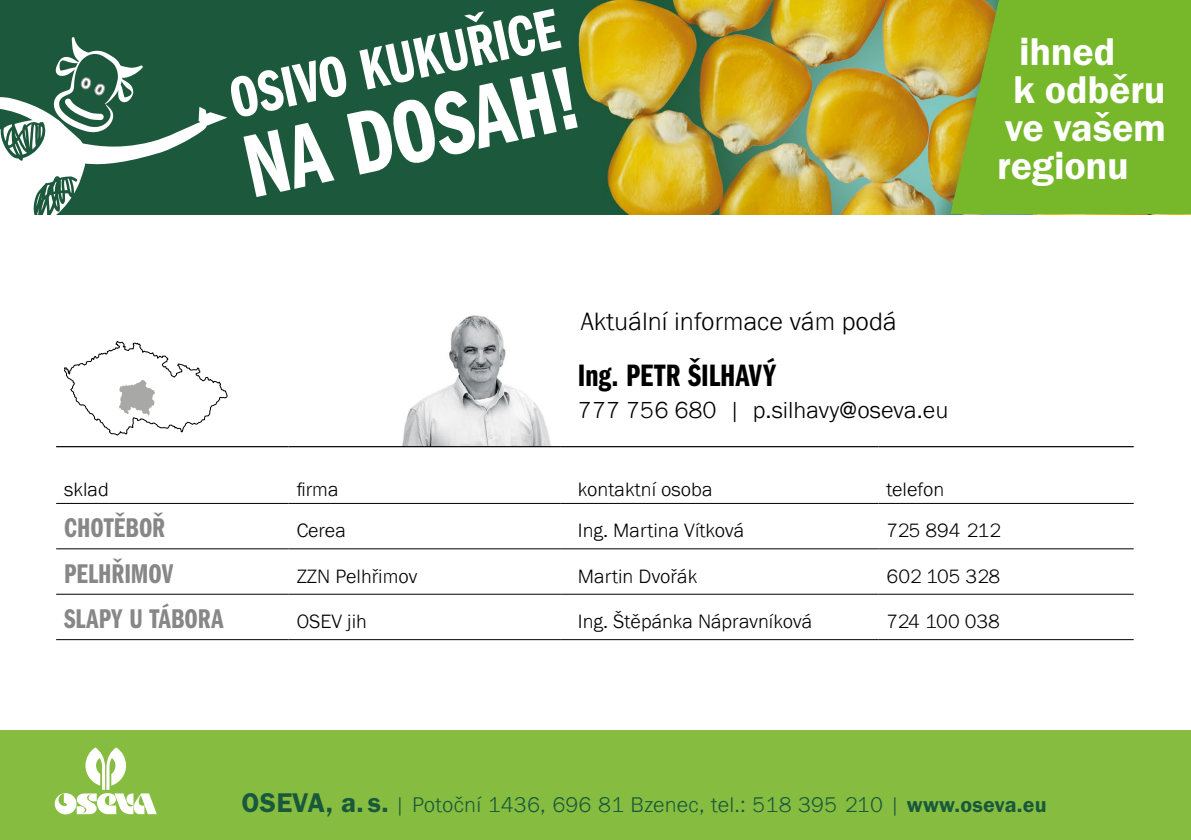
<style>
.page{position:relative;width:1191px;height:840px;background:#fff}
.page>*{position:absolute;margin:0;border:0;box-sizing:border-box;transform-origin:0 0}
.t1{font:92.4px "Franklin Gothic URW Com Dem";color:#fff}
.t2{font:59.4px "Franklin Gothic URW Com Dem";color:#fff}
.t3{font:40px "Franklin Gothic URW Dem";letter-spacing:-.005em;color:#fff}
.t4{font:32px "Franklin Gothic URW Com Dem";color:#000}
.t5{font:28px "Franklin Gothic URW Com Dem";color:#878787}
.t6{font:300 26px "Franklin Gothic URW";color:#000}
.t7{font:300 24px "Franklin Gothic URW";color:#000}
.t8{font:300 22px "Franklin Gothic URW";letter-spacing:.01em;color:#19583a}
.t9{font:300 20px "Franklin Gothic URW";color:#000}
.s1{font-family:"Franklin Gothic URW Dem";font-weight:400;font-size:28px}
.s2{font-family:"Franklin Gothic URW Dem";font-weight:400}
</style>
<div class="page">
<div style="left:0;top:729px;width:1191px;height:110px;background:#86bd40"></div>
<svg style="left:55px;top:747px;width:102px;height:67px"></svg>
<img style="left:0;top:0;width:950px;height:214px">
<svg style="left:950px;top:0;width:241px;height:214px;fill:#76b82a"></svg>
<svg style="left:0;top:37px;width:227px;height:178px"></svg>
<img style="left:402px;top:315px;width:149px;height:131px">
<hr style="left:56px;top:446px;width:233px;height:1px;background:#000">
<hr style="left:289px;top:446px;width:272px;height:1px;background:#000">
<hr style="left:561px;top:446px;width:317px;height:1px;background:#000">
<hr style="left:878px;top:446px;width:255px;height:1px;background:#000">
<hr style="left:56px;top:503px;width:233px;height:1px;background:#000">
<hr style="left:289px;top:503px;width:272px;height:1px;background:#000">
<hr style="left:561px;top:503px;width:317px;height:1px;background:#000">
<hr style="left:878px;top:503px;width:255px;height:1px;background:#000">
<hr style="left:56px;top:548px;width:233px;height:1px;background:#000">
<hr style="left:289px;top:548px;width:272px;height:1px;background:#000">
<hr style="left:561px;top:548px;width:317px;height:1px;background:#000">
<hr style="left:878px;top:548px;width:255px;height:1px;background:#000">
<hr style="left:56px;top:593px;width:233px;height:1px;background:#000">
<hr style="left:289px;top:593px;width:272px;height:1px;background:#000">
<hr style="left:561px;top:593px;width:317px;height:1px;background:#000">
<hr style="left:878px;top:593px;width:255px;height:1px;background:#000">
<hr style="left:56px;top:639px;width:233px;height:1px;background:#000">
<hr style="left:289px;top:639px;width:272px;height:1px;background:#000">
<hr style="left:561px;top:639px;width:317px;height:1px;background:#000">
<hr style="left:878px;top:639px;width:255px;height:1px;background:#000">
<svg style="left:64px;top:341px;width:163px;height:94px"></svg>
<h2 class="t2" style="left:223px;top:66px;width:337px;rotate:-12deg">OSIVO KUKUŘICE</h2>
<h1 class="t1" style="left:234px;top:116px;width:342px;rotate:-12deg">NA DOSAH!</h1>
<h3 class="t6" style="left:581px;top:305px;width:317px">Aktuální informace vám podá</h3>
<h3 class="t4" style="left:578px;top:357px;width:200px">Ing. PETR ŠILHAVÝ</h3>
<p class="t7" style="left:578px;top:395px;width:372px">777 756 680 | p.silhavy@oseva.eu</p>
<h3 class="t3" style="left:1019px;top:27px;width:98px">ihned</h3>
<h3 class="t3" style="left:1013px;top:65px;width:154px">k odběru</h3>
<h3 class="t3" style="left:1005px;top:103px;width:163px">ve vašem</h3>
<h3 class="t3" style="left:997px;top:141px;width:133px">regionu</h3>
<p class="t9" style="left:64px;top:476px;width:46px">sklad</p>
<p class="t9" style="left:297px;top:476px;width:43px">firma</p>
<p class="t9" style="left:578px;top:476px;width:136px">kontaktní osoba</p>
<p class="t9" style="left:886px;top:476px;width:59px">telefon</p>
<h3 class="t5" style="left:64px;top:512px;width:103px">CHOTĚBOŘ</h3>
<p class="t9" style="left:297px;top:518px;width:51px">Cerea</p>
<p class="t9" style="left:578px;top:518px;width:168px">Ing. Martina Vítková</p>
<p class="t9" style="left:886px;top:518px;width:115px">725 894 212</p>
<h3 class="t5" style="left:64px;top:557px;width:110px">PELHŘIMOV</h3>
<p class="t9" style="left:297px;top:563px;width:122px">ZZN Pelhřimov</p>
<p class="t9" style="left:578px;top:563px;width:121px">Martin Dvořák</p>
<p class="t9" style="left:886px;top:563px;width:115px">602 105 328</p>
<h3 class="t5" style="left:64px;top:603px;width:161px">SLAPY U TÁBORA</h3>
<p class="t9" style="left:297px;top:608px;width:72px">OSEV jih</p>
<p class="t9" style="left:578px;top:608px;width:236px">Ing. Štěpánka Nápravníková</p>
<p class="t9" style="left:886px;top:608px;width:115px">724 100 038</p>
<p class="t8" style="left:242px;top:790px;width:806px"><span class="s1">OSEVA, a. s.</span> | Potoční 1436, 696 81 Bzenec, tel.: 518 395 210 | <span class="s2">www.oseva.eu</span></p>
</div>
